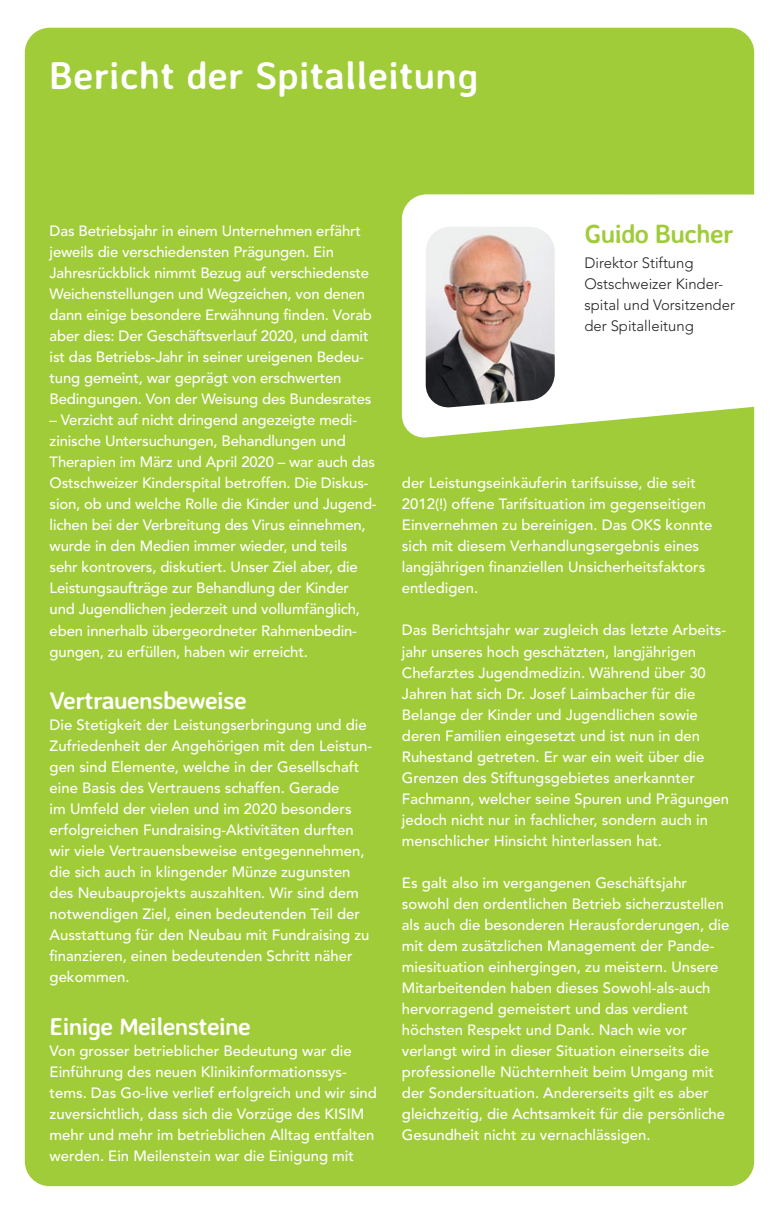
<style>
.page{position:relative;width:779px;height:1211px;background:#fff}
.page>*{position:absolute;margin:0;border:0;box-sizing:border-box;transform-origin:0 0}
.t1{font:700 38.5px "Averia Sans Libre";letter-spacing:.005em;color:#fff}
.t2{font:700 26.25px "Averia Sans Libre";letter-spacing:-.03em;color:#a1cc3a}
.t3{font:700 24.5px "Averia Sans Libre";letter-spacing:-.03em;color:#fff}
.t4{font:500 14.88px/21px "Avenir LT Std";color:#fff}
.t5{font:300 14.88px/21px "Avenir LT Std";color:#231f20}
</style>
<div class="page">
<div style="left:25px;top:28px;width:729px;height:1158px;background:#a1cc3a;border-radius:25px"></div>
<svg style="left:402px;top:194px;width:353px;height:244px;background:#f6faed"></svg>
<img style="left:426px;top:226px;width:129px;height:182px">
<h1 class="t1" style="left:50px;top:51px;width:430px">Bericht der Spitalleitung</h1>
<p class="t4" style="left:50px;top:221px;width:324px">Das Betriebsjahr in einem Unternehmen erfährt jeweils die verschiedensten Prägungen. Ein Jahresrückblick nimmt Bezug auf verschiedenste Weichenstellungen und Wegzeichen, von denen dann einige besondere Erwähnung finden. Vorab aber dies: Der Geschäftsverlauf 2020, und damit ist das Betriebs-Jahr in seiner ureigenen Bedeu&shy;tung gemeint, war geprägt von erschwerten Bedingungen. Von der Weisung des Bundesrates</p>
<p class="t4" style="left:50px;top:410px;width:328px">– Verzicht auf nicht dringend angezeigte medi&shy;zinische Untersuchungen, Behandlungen und Therapien im März und April 2020 – war auch das Ostschweizer Kinderspital betroffen. Die Diskus&shy;sion, ob und welche Rolle die Kinder und Jugend&shy;lichen bei der Verbreitung des Virus einnehmen, wurde in den Medien immer wieder, und teils sehr kontrovers, diskutiert. Unser Ziel aber, die Leistungsaufträge zur Behandlung der Kinder und Jugendlichen jederzeit und vollumfänglich, eben innerhalb übergeordneter Rahmenbedin&shy;gungen, zu erfüllen, haben wir erreicht.</p>
<h3 class="t3" style="left:50px;top:685px;width:199px">Vertrauensbeweise</h3>
<p class="t4" style="left:50px;top:714px;width:324px">Die Stetigkeit der Leistungserbringung und die Zufriedenheit der Angehörigen mit den Leistun&shy;gen sind Elemente, welche in der Gesellschaft eine Basis des Vertrauens schaffen. Gerade<br>im Umfeld der vielen und im 2020 besonders erfolgreichen Fundraising-Aktivitäten durften wir viele Vertrauensbeweise entgegennehmen, die sich auch in klingender Münze zugunsten des Neubauprojekts auszahlten. Wir sind dem notwendigen Ziel, einen bedeutenden Teil der Ausstattung für den Neubau mit Fundraising zu finanzieren, einen bedeutenden Schritt näher gekommen.</p>
<h3 class="t3" style="left:50px;top:1010px;width:203px">Einige Meilensteine</h3>
<p class="t4" style="left:50px;top:1040px;width:329px">Von grosser betrieblicher Bedeutung war die Einführung des neuen Klinikinformationssys&shy;tems. Das Go-live verlief erfolgreich und wir sind zuversichtlich, dass sich die Vorzüge des KISIM mehr und mehr im betrieblichen Alltag entfalten werden. Ein Meilenstein war die Einigung mit</p>
<h2 class="t2" style="left:584px;top:217px;width:150px">Guido Bucher</h2>
<p class="t5" style="left:584px;top:252px;width:152px">Direktor Stiftung<br>Ostschweizer Kinder&shy;spital und Vorsitzender der Spitalleitung</p>
<p class="t4" style="left:402px;top:473px;width:312px">der Leistungseinkäuferin tarifsuisse, die seit 2012(!) offene Tarifsituation im gegenseitigen Einvernehmen zu bereinigen. Das OKS konnte sich mit diesem Verhandlungsergebnis eines langjährigen finanziellen Unsicherheitsfaktors entledigen.</p>
<p class="t4" style="left:402px;top:620px;width:329px">Das Berichtsjahr war zugleich das letzte Arbeits&shy;jahr unseres hoch geschätzten, langjährigen Chefarztes Jugendmedizin. Während über 30<br>Jahren hat sich Dr. Josef Laimbacher für die Belange der Kinder und Jugendlichen sowie deren Familien eingesetzt und ist nun in den Ruhestand getreten. Er war ein weit über die Grenzen des Stiftungsgebietes anerkannter Fachmann, welcher seine Spuren und Prägungen jedoch nicht nur in fachlicher, sondern auch in menschlicher Hinsicht hinterlassen hat.</p>
<p class="t4" style="left:402px;top:872px;width:329px">Es galt also im vergangenen Geschäftsjahr sowohl den ordentlichen Betrieb sicherzustellen als auch die besonderen Herausforderungen, die mit dem zusätzlichen Management der Pande&shy;miesituation einhergingen, zu meistern. Unsere Mitarbeitenden haben dieses Sowohl-als-auch hervorragend gemeistert und das verdient höchsten Respekt und Dank. Nach wie vor verlangt wird in dieser Situation einerseits die professionelle Nüchternheit beim Umgang mit der Sondersituation. Andererseits gilt es aber gleichzeitig, die Achtsamkeit für die persönliche Gesundheit nicht zu vernachlässigen.</p>
</div>
